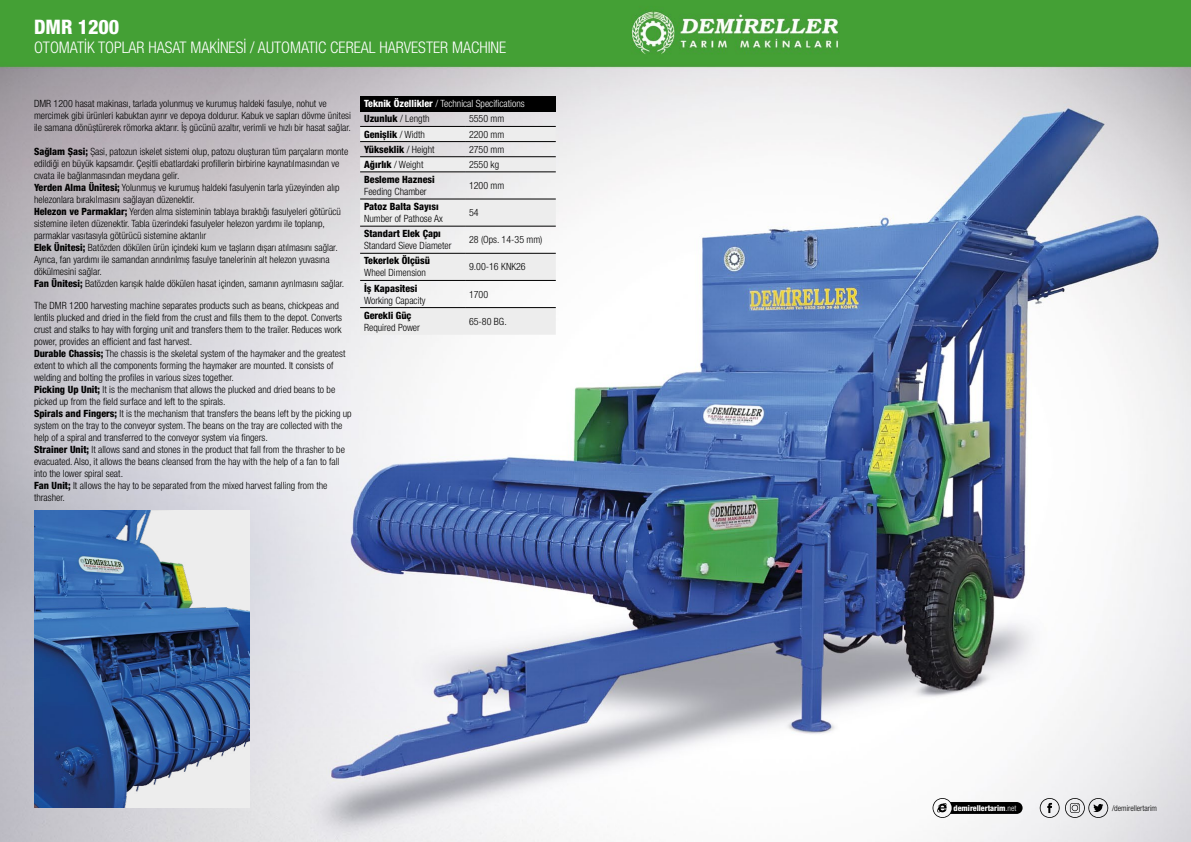
<style>
.page{position:relative;width:1191px;height:842px;background:#fff}
.page>*{position:absolute;margin:0;border:0;box-sizing:border-box;transform-origin:0 0}
.t1{font:800 condensed 20px "Helvetica Neue LT Pro";color:#fff}
.t2{font:300 condensed 16px "Helvetica Neue LT Pro";color:#fff}
.t3{font:300 condensed 10px/12px "Helvetica Neue LT Pro";color:#000}
.t4{font:800 condensed 10px "Helvetica Neue LT Pro";color:#000}
.t5{font:300 condensed 10px/15.1px "Helvetica Neue LT Pro";color:#fff}
.t6{font:800 condensed 8px "Helvetica Neue LT Pro";color:#fff}
.t7{font:300 condensed 8px "Helvetica Neue LT Pro";color:#000}
.s1{font-weight:800}
.s2{font-weight:800;color:#000}
.s3{color:#000}
.s4{font-weight:300}
</style>
<div class="page">
<img style="left:0;top:0;width:1191px;height:842px">
<img style="left:34px;top:510px;width:215px;height:298px">
<svg style="left:932px;top:798px;width:90px;height:20px"></svg>
<svg style="left:1039px;top:798px;width:20px;height:20px"></svg>
<svg style="left:1065px;top:798px;width:43px;height:20px"></svg>
<div style="left:360px;top:96px;width:196px;height:15px;background:#000"></div>
<svg style="left:360px;top:127px;width:196px;height:208px;fill:#ededed"></svg>
<hr style="left:360px;top:111px;width:105px;height:1px;background:#000">
<hr style="left:465px;top:111px;width:91px;height:1px;background:#000">
<hr style="left:360px;top:126px;width:105px;height:1px;background:#000">
<hr style="left:465px;top:126px;width:91px;height:1px;background:#000">
<hr style="left:360px;top:141px;width:105px;height:1px;background:#000">
<hr style="left:465px;top:141px;width:91px;height:1px;background:#000">
<hr style="left:360px;top:156px;width:105px;height:1px;background:#000">
<hr style="left:465px;top:156px;width:91px;height:1px;background:#000">
<hr style="left:360px;top:172px;width:105px;height:1px;background:#000">
<hr style="left:465px;top:172px;width:91px;height:1px;background:#000">
<hr style="left:360px;top:199px;width:105px;height:1px;background:#000">
<hr style="left:465px;top:199px;width:91px;height:1px;background:#000">
<hr style="left:360px;top:226px;width:105px;height:1px;background:#000">
<hr style="left:465px;top:226px;width:91px;height:1px;background:#000">
<hr style="left:360px;top:253px;width:105px;height:1px;background:#000">
<hr style="left:465px;top:253px;width:91px;height:1px;background:#000">
<hr style="left:360px;top:280px;width:105px;height:1px;background:#000">
<hr style="left:465px;top:280px;width:91px;height:1px;background:#000">
<hr style="left:360px;top:307px;width:105px;height:1px;background:#000">
<hr style="left:465px;top:307px;width:91px;height:1px;background:#000">
<h1 class="t1" style="left:34px;top:15px;width:87px">DMR 1200</h1>
<h2 class="t2" style="left:34px;top:38px;width:474px">OTOMATİK TOPLAR HASAT MAKİNESİ / AUTOMATIC CEREAL HARVESTER MACHINE</h2>
<p class="t3" style="left:34px;top:98px;width:318px">DMR 1200 hasat makinası, tarlada yolunmuş ve kurumuş haldeki fasulye, nohut ve mercimek gibi ürünleri kabuktan ayırır ve depoya doldurur. Kabuk ve sapları dövme ünitesi ile samana dönüştürerek römorka aktarır. İş gücünü azaltır, verimli ve hızlı bir hasat sağlar.</p>
<p class="t3" style="left:34px;top:146px;width:316px"><span class="s1">Sağlam Şasi;</span> Şasi, patozun iskelet sistemi olup, patozu oluşturan tüm parçaların monte edildiği en büyük kapsamdır. Çeşitli ebatlardaki profillerin birbirine kaynatılmasından ve cıvata ile bağlanmasından meydana gelir.<br><span class="s1">Yerden Alma Ünitesi;</span> Yolunmuş ve kurumuş haldeki fasulyenin tarla yüzeyinden alıp helezonlara bırakılmasını sağlayan düzenektir.<br><span class="s1">Helezon ve Parmaklar;</span> Yerden alma sisteminin tablaya bıraktığı fasulyeleri götürücü sistemine ileten düzenektir. Tabla üzerindeki fasulyeler helezon yardımı ile toplanıp, parmaklar vasıtasıyla götürücü sistemine aktarılır<br><span class="s1">Elek Ünitesi;</span> Batözden dökülen ürün içindeki kum ve taşların dışarı atılmasını sağlar.<br>Ayrıca, fan yardımı ile samandan arındırılmış fasulye tanelerinin alt helezon yuvasına dökülmesini sağlar.<br><span class="s1">Fan Ünitesi;</span> Batözden karışık halde dökülen hasat içinden, samanın ayrılmasını sağlar.</p>
<p class="t3" style="left:34px;top:299px;width:319px">The DMR 1200 harvesting machine separates products such as beans, chickpeas and lentils plucked and dried in the field from the crust and fills them to the depot. Converts crust and stalks to hay with forging unit and transfers them to the trailer. Reduces work power, provides an efficient and fast harvest.<br><span class="s1">Durable Chassis;</span> The chassis is the skeletal system of the haymaker and the greatest extent to which all the components forming the haymaker are mounted. It consists of welding and bolting the profiles in various sizes together.<br><span class="s1">Picking Up Unit;</span> It is the mechanism that allows the plucked and dried beans to be picked up from the field surface and left to the spirals.<br><span class="s1">Spirals and Fingers;</span> It is the mechanism that transfers the beans left by the picking up system on the tray to the conveyor system. The beans on the tray are collected with the help of a spiral and transferred to the conveyor system via fingers.<br><span class="s1">Strainer Unit;</span> It allows sand and stones in the product that fall from the thrasher to be evacuated. Also, it allows the beans cleansed from the hay with the help of a fan to fall into the lower spiral seat.<br><span class="s1">Fan Unit;</span> It allows the hay to be separated from the mixed harvest falling from the thrasher.</p>
<p class="t5" style="left:364px;top:96px;width:162px"><span class="s1">Teknik Özellikler</span> / Technical Specifications<br><span class="s2">Uzunluk</span> <span class="s3">/ Length</span></p>
<p class="t3" style="left:469px;top:113px;width:37px">5550 mm</p>
<p class="t4" style="left:364px;top:128px;width:62px">Genişlik <span class="s4">/ Width</span></p>
<p class="t3" style="left:469px;top:128px;width:37px">2200 mm</p>
<p class="t4" style="left:364px;top:143px;width:72px">Yükseklik <span class="s4">/ Height</span></p>
<p class="t3" style="left:469px;top:143px;width:37px">2750 mm</p>
<p class="t4" style="left:364px;top:158px;width:61px">Ağırlık <span class="s4">/ Weight</span></p>
<p class="t3" style="left:469px;top:158px;width:32px">2550 kg</p>
<p class="t4" style="left:364px;top:173px;width:72px">Besleme Haznesi</p>
<p class="t3" style="left:364px;top:185px;width:64px">Feeding Chamber</p>
<p class="t3" style="left:469px;top:179px;width:37px">1200 mm</p>
<p class="t4" style="left:364px;top:200px;width:76px">Patoz Balta Sayısı</p>
<p class="t3" style="left:364px;top:213px;width:80px">Number of Pathose Ax</p>
<p class="t4" style="left:364px;top:228px;width:78px">Standart Elek Çapı</p>
<p class="t3" style="left:364px;top:240px;width:89px">Standard Sieve Diameter</p>
<p class="t4" style="left:364px;top:255px;width:67px">Tekerlek Ölçüsü</p>
<p class="t3" style="left:364px;top:267px;width:63px">Wheel Dimension</p>
<p class="t4" style="left:364px;top:282px;width:55px">İş Kapasitesi</p>
<p class="t3" style="left:364px;top:294px;width:63px">Working Capacity</p>
<p class="t4" style="left:364px;top:309px;width:49px">Gerekli Güç</p>
<p class="t3" style="left:364px;top:321px;width:57px">Required Power</p>
<p class="t3" style="left:469px;top:207px;width:11px">54</p>
<p class="t3" style="left:469px;top:234px;width:75px">28 (Ops. 14-35 mm)</p>
<p class="t3" style="left:469px;top:261px;width:58px">9.00-16 KNK26</p>
<p class="t3" style="left:469px;top:288px;width:21px">1700</p>
<p class="t3" style="left:469px;top:315px;width:39px">65-80 BG.</p>
<p class="t6" style="left:953px;top:803px;width:64px">demirellertarim<span class="s4">.net</span></p>
<p class="t7" style="left:1112px;top:803px;width:46px">/demirellertarim</p>
</div>
